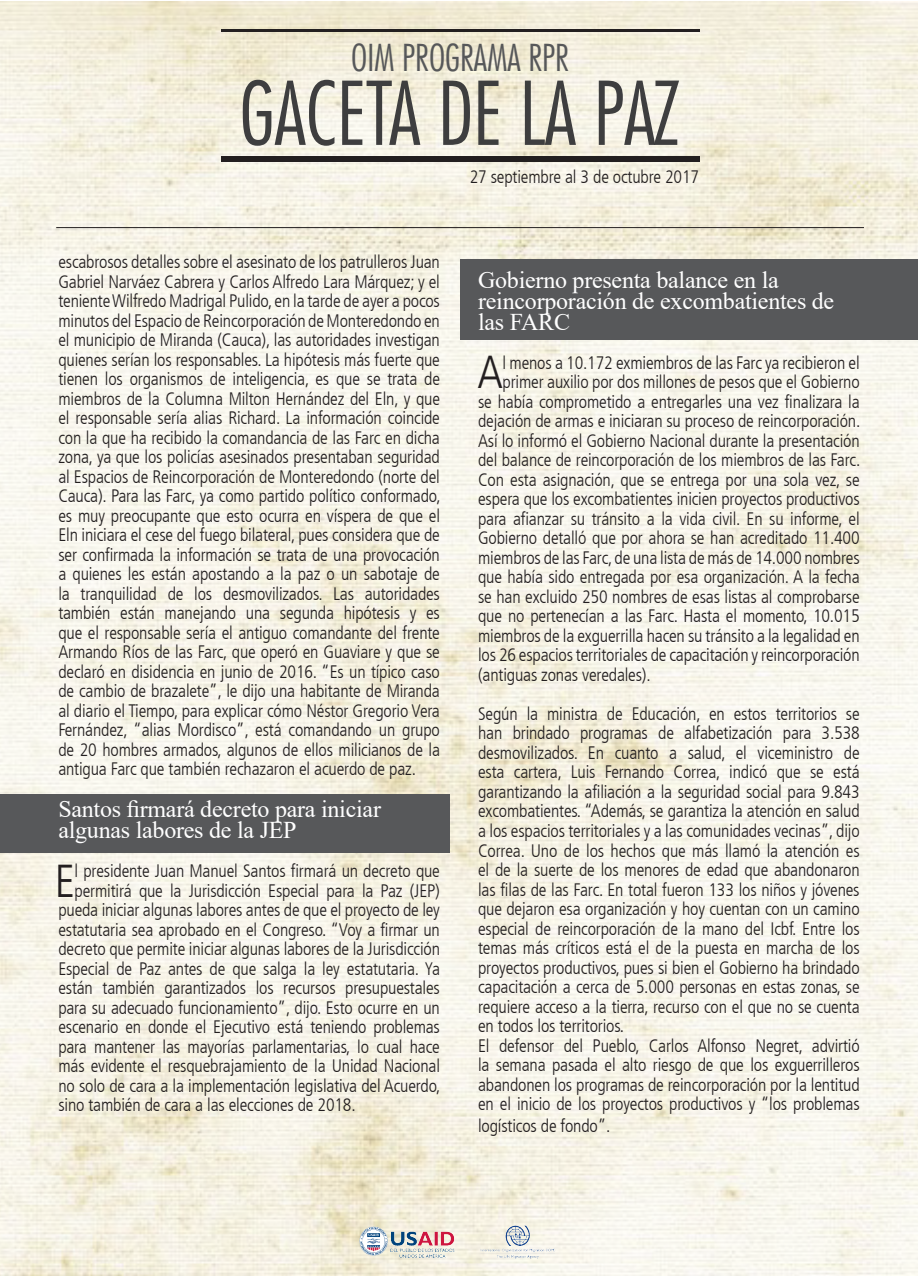
<style>
.page{position:relative;width:918px;height:1276px;background:#fff}
.page>*{position:absolute;margin:0;border:0;box-sizing:border-box;transform-origin:0 0}
.t1{font:300 condensed 85.2px "Futura LT";color:#3e3e3f}
.t2{font:300 condensed 45.9px "Frutiger LT";color:#231f20}
.t3{font:300 condensed 36.3px "Futura LT";color:#57585a}
.t4{font:24px/21px "Times New Roman";letter-spacing:-.01em;color:#fff}
.t5{font:300 condensed 18px/19.5px "Frutiger LT";letter-spacing:-.01em;color:#231f20;text-align:justify}
</style>
<div class="page">
<img style="left:0;top:1px;width:918px;height:1275px">
<hr style="left:56px;top:227px;width:808px;height:1px;background:#231f20">
<div style="left:0;top:794px;width:449px;height:59px;background:#57585a"></div>
<div style="left:460px;top:259px;width:458px;height:81px;background:#57585a"></div>
<img style="left:355px;top:1222px;width:208px;height:40px">
<hr style="left:221px;top:29px;width:478px;height:3px;background:#231f20">
<div style="left:221px;top:156px;width:478px;height:6px;background:#231f20"></div>
<h3 class="t3" style="left:351px;top:36px;width:219px">OIM PROGRAMA RPR</h3>
<h1 class="t1" style="left:240px;top:63px;width:443px">GACETA DE LA PAZ</h1>
<p class="t5" style="left:58px;top:252px;width:384px">escabrosos detalles sobre el asesinato de los patrulleros Juan Gabriel Narváez Cabrera y Carlos Alfredo Lara Márquez; y el teniente Wilfredo Madrigal Pulido, en la tarde de ayer a pocos minutos del Espacio de Reincorporación de Monteredondo en el municipio de Miranda (Cauca), las autoridades investigan quienes serían los responsables. La hipótesis más fuerte que tienen los organismos de inteligencia, es que se trata de miembros de la Columna Milton Hernández del Eln, y que el responsable sería alias Richard. La información coincide con la que ha recibido la comandancia de las Farc en dicha zona, ya que los policías asesinados presentaban seguridad al Espacios de Reincorporación de Monteredondo (norte del Cauca). Para las Farc, ya como partido político conformado, es muy preocupante que esto ocurra en víspera de que el Eln iniciara el cese del fuego bilateral, pues considera que de ser confirmada la información se trata de una provocación a quienes les están apostando a la paz o un sabotaje de la tranquilidad de los desmovilizados. Las autoridades también están manejando una segunda hipótesis y es que el responsable sería el antiguo comandante del frente Armando Ríos de las Farc, que operó en Guaviare y que se declaró en disidencia en junio de 2016. “Es un típico caso de cambio de brazalete”, le dijo una habitante de Miranda al diario el Tiempo, para explicar cómo Néstor Gregorio Vera Fernández, “alias Mordisco”, está comandando un grupo de 20 hombres armados, algunos de ellos milicianos de la antigua Farc que también rechazaron el acuerdo de paz.</p>
<p class="t4" style="left:58px;top:798px;width:324px">Santos firmará decreto para iniciar algunas labores de la JEP</p>
<p class="t2" style="left:55px;top:855px;width:22px">E</p>
<p class="t5" style="left:75px;top:861px;width:367px">l presidente Juan Manuel Santos firmará un decreto que</p>
<p class="t5" style="left:75px;top:881px;width:367px">permitirá que la Jurisdicción Especial para la Paz (JEP)</p>
<p class="t5" style="left:58px;top:900px;width:383px">pueda iniciar algunas labores antes de que el proyecto de ley</p>
<p class="t5" style="left:58px;top:920px;width:383px">estatutaria sea aprobado en el Congreso. “Voy a firmar un</p>
<p class="t5" style="left:58px;top:939px;width:383px">decreto que permite iniciar algunas labores de la Jurisdicción</p>
<p class="t5" style="left:58px;top:959px;width:383px">Especial de Paz antes de que salga la ley estatutaria. Ya</p>
<p class="t5" style="left:58px;top:978px;width:383px">están también garantizados los recursos presupuestales</p>
<p class="t5" style="left:58px;top:998px;width:383px">para su adecuado funcionamiento”, dijo. Esto ocurre en un</p>
<p class="t5" style="left:58px;top:1017px;width:383px">escenario en donde el Ejecutivo está teniendo problemas</p>
<p class="t5" style="left:58px;top:1037px;width:383px">para mantener las mayorías parlamentarias, lo cual hace</p>
<p class="t5" style="left:58px;top:1056px;width:383px">más evidente el resquebrajamiento de la Unidad Nacional</p>
<p class="t5" style="left:58px;top:1076px;width:384px">no solo de cara a la implementación legislativa del Acuerdo,</p>
<p class="t5" style="left:58px;top:1095px;width:299px">sino también de cara a las elecciones de 2018.</p>
<p class="t5" style="left:470px;top:167px;width:231px">27 septiembre al 3 de octubre 2017</p>
<p class="t4" style="left:478px;top:268px;width:358px">Gobierno presenta balance en la reincorporación de excombatientes de las FARC</p>
<p class="t2" style="left:478px;top:346px;width:27px">A</p>
<p class="t5" style="left:503px;top:353px;width:359px">l menos a 10.172 exmiembros de las Farc ya recibieron el</p>
<p class="t5" style="left:503px;top:373px;width:359px">primer auxilio por dos millones de pesos que el Gobierno</p>
<p class="t5" style="left:478px;top:392px;width:383px">se había comprometido a entregarles una vez finalizara la</p>
<p class="t5" style="left:478px;top:412px;width:384px">dejación de armas e iniciaran su proceso de reincorporación.</p>
<p class="t5" style="left:478px;top:431px;width:383px">Así lo informó el Gobierno Nacional durante la presentación</p>
<p class="t5" style="left:478px;top:451px;width:384px">del balance de reincorporación de los miembros de las Farc.</p>
<p class="t5" style="left:478px;top:470px;width:383px">Con esta asignación, que se entrega por una sola vez, se</p>
<p class="t5" style="left:478px;top:490px;width:383px">espera que los excombatientes inicien proyectos productivos</p>
<p class="t5" style="left:478px;top:509px;width:383px">para afianzar su tránsito a la vida civil. En su informe, el</p>
<p class="t5" style="left:478px;top:529px;width:383px">Gobierno detalló que por ahora se han acreditado 11.400</p>
<p class="t5" style="left:478px;top:548px;width:383px">miembros de las Farc, de una lista de más de 14.000 nombres</p>
<p class="t5" style="left:478px;top:568px;width:383px">que había sido entregada por esa organización. A la fecha</p>
<p class="t5" style="left:478px;top:587px;width:383px">se han excluido 250 nombres de esas listas al comprobarse</p>
<p class="t5" style="left:478px;top:607px;width:383px">que no pertenecían a las Farc. Hasta el momento, 10.015</p>
<p class="t5" style="left:478px;top:626px;width:383px">miembros de la exguerrilla hacen su tránsito a la legalidad en</p>
<p class="t5" style="left:478px;top:646px;width:383px">los 26 espacios territoriales de capacitación y reincorporación</p>
<p class="t5" style="left:478px;top:665px;width:174px">(antiguas zonas veredales).</p>
<p class="t5" style="left:478px;top:704px;width:383px">Según la ministra de Educación, en estos territorios se han brindado programas de alfabetización para 3.538 desmovilizados. En cuanto a salud, el viceministro de esta cartera, Luis Fernando Correa, indicó que se está garantizando la afiliación a la seguridad social para 9.843 excombatientes. “Además, se garantiza la atención en salud a los espacios territoriales y a las comunidades vecinas”, dijo Correa. Uno de los hechos que más llamó la atención es el de la suerte de los menores de edad que abandonaron las filas de las Farc. En total fueron 133 los niños y jóvenes que dejaron esa organización y hoy cuentan con un camino especial de reincorporación de la mano del Icbf. Entre los temas más críticos está el de la puesta en marcha de los proyectos productivos, pues si bien el Gobierno ha brindado capacitación a cerca de 5.000 personas en estas zonas, se requiere acceso a la tierra, recurso con el que no se cuenta en todos los territorios.</p>
<p class="t5" style="left:478px;top:1036px;width:383px">El defensor del Pueblo, Carlos Alfonso Negret, advirtió la semana pasada el alto riesgo de que los exguerrilleros abandonen los programas de reincorporación por la lentitud en el inicio de los proyectos productivos y “los problemas</p>
<p class="t5" style="left:478px;top:1116px;width:134px">logísticos de fondo”.</p>
</div>
